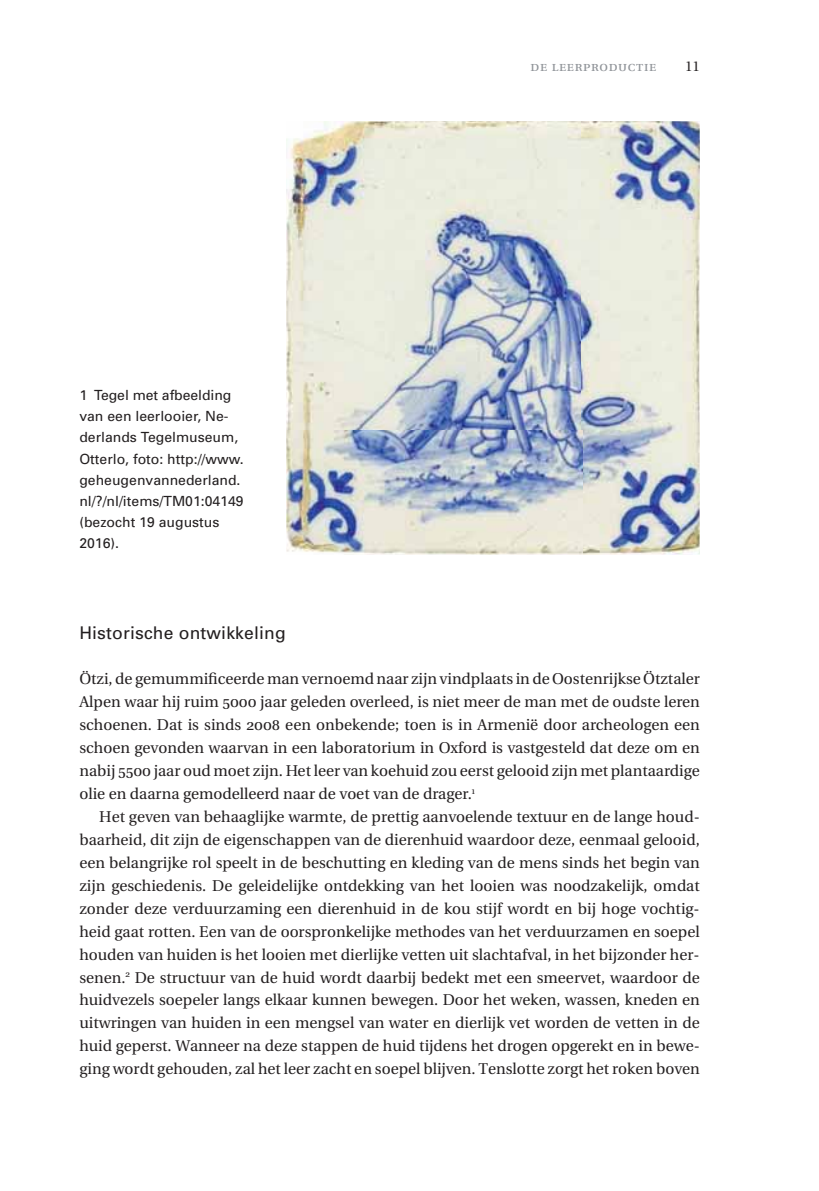
<style>
.page{position:relative;width:819px;height:1191px;background:#fff}
.page>*{position:absolute;margin:0;border:0;box-sizing:border-box;transform-origin:0 0}
.t1{font:17.5px "Univers";letter-spacing:.01em;color:#231f20}
.t2{font:15.58px/22.9px "Utopia";color:#231f20;text-align:justify}
.t3{font:14px/21px "Univers";color:#231f20}
.t4{font:14px "Utopia Exp";letter-spacing:.05em;color:#8f9398}
.t5{font:14px "Utopia";color:#231f20}
.s1{font-family:"Utopia Exp"}
</style>
<div class="page">
<img style="left:286px;top:121px;width:413px;height:433px">
<p class="t3" style="left:79px;top:386px;width:166px">1 Tegel met afbeelding van een leerlooier, Ne&shy;derlands Tegelmuseum,<br>Otterlo, foto: http://www. geheugenvannederland. nl/?/nl/items/TM01:04149 (bezocht 19 augustus<br>2016).</p>
<p class="t4" style="left:530px;top:61px;width:127px">de leerproductie</p>
<p class="t5" style="left:685px;top:61px;width:16px">11</p>
<p class="t1" style="left:79px;top:626px;width:208px">Historische ontwikkeling</p>
<p class="t2" style="left:79px;top:669px;width:622px">Ötzi, de gemummificeerde man vernoemd naar zijn vindplaats in de Oostenrijkse Ötztaler Alpen waar hij ruim <span class="s1">5000</span> jaar geleden overleed, is niet meer de man met de oudste leren schoenen. Dat is sinds <span class="s1">2008</span> een onbekende; toen is in Armenië door archeologen een schoen gevonden waarvan in een laboratorium in Oxford is vastgesteld dat deze om en nabij <span class="s1">5500</span> jaar oud moet zijn. Het leer van koehuid zou eerst gelooid zijn met plantaardige olie en daarna gemodelleerd naar de voet van de drager.<sup>1</sup></p>
<p class="t2" style="left:79px;top:806px;width:622px;text-indent:20px">Het geven van behaaglijke warmte, de prettig aanvoelende textuur en de lange houd&shy;baarheid, dit zijn de eigenschappen van de dierenhuid waardoor deze, eenmaal gelooid, een belangrijke rol speelt in de beschutting en kleding van de mens sinds het begin van zijn geschiedenis. De geleidelijke ontdekking van het looien was noodzakelijk, omdat zonder deze verduurzaming een dierenhuid in de kou stijf wordt en bij hoge vochtig&shy;heid gaat rotten. Een van de oorspronkelijke methodes van het verduurzamen en soepel houden van huiden is het looien met dierlijke vetten uit slachtafval, in het bijzonder her&shy;senen.<sup>2</sup> De structuur van de huid wordt daarbij bedekt met een smeervet, waardoor de huidvezels soepeler langs elkaar kunnen bewegen. Door het weken, wassen, kneden en uitwringen van huiden in een mengsel van water en dierlijk vet worden de vetten in de huid geperst. Wanneer na deze stappen de huid tijdens het drogen opgerekt en in bewe&shy;ging wordt gehouden, zal het leer zacht en soepel blijven. Tenslotte zorgt het roken boven</p>
</div>
